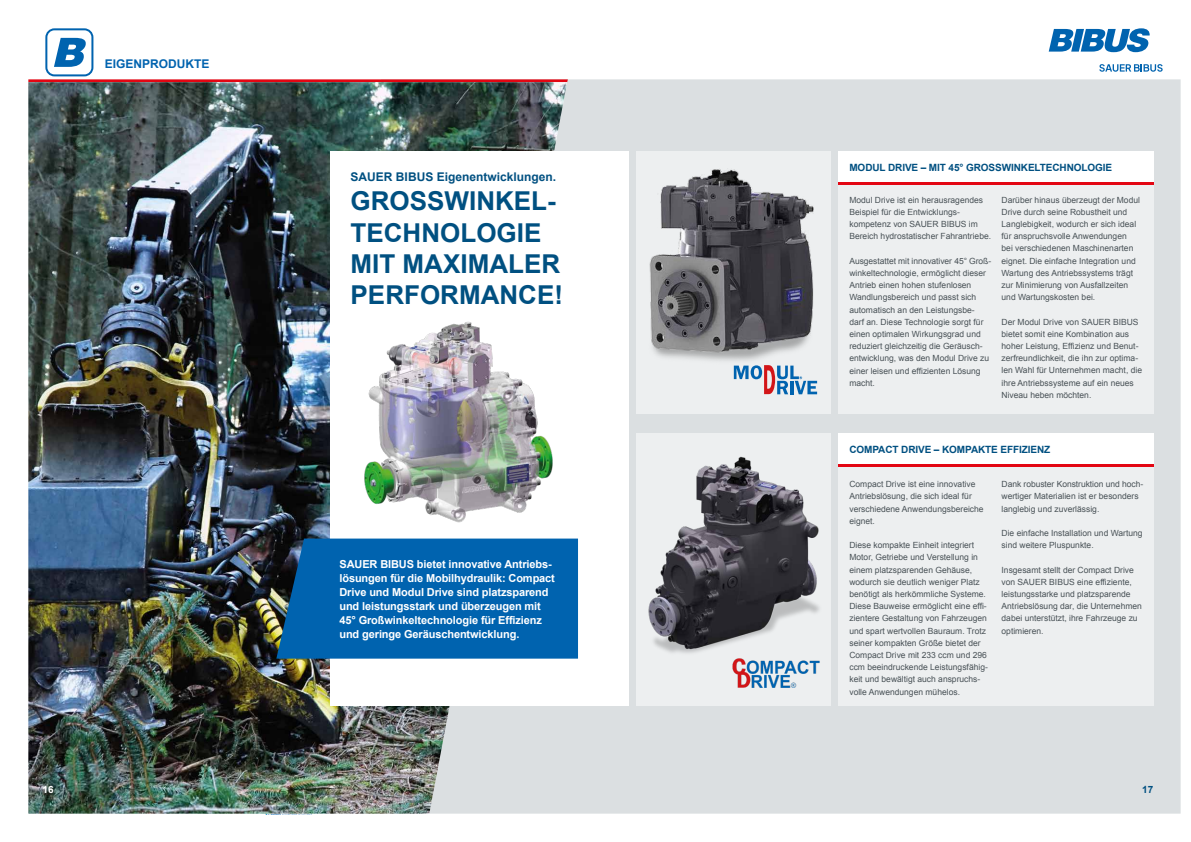
<style>
.page{position:relative;width:1191px;height:842px;background:#fff}
.page>*{position:absolute;margin:0;border:0;box-sizing:border-box;transform-origin:0 0}
.t1{font:700 26px/31.2px "Arial";color:#005081}
.t2{font:700 12px "Arial";color:#005081}
.t3{font:700 12px "Arial";color:#0063af}
.t4{font:700 11px/14px "Arial";letter-spacing:-.01em;color:#fff}
.t5{font:700 10px "Arial";letter-spacing:-.01em;color:#005081}
.t6{font:700 10px "Arial";color:#fff}
.t7{font:8.5px/12.2px "Arial";color:#485156}
</style>
<div class="page">
<svg style="left:1048px;top:28px;width:102px;height:24px"></svg>
<svg style="left:1099px;top:64px;width:63px;height:8px"></svg>
<img style="left:265px;top:814px;width:47px;height:1px">
<div style="left:567px;top:79px;width:613px;height:735px;background:#dbdfe1"></div>
<div style="left:624px;top:427px;width:552px;height:291px;background:#dbdfe1"></div>
<div style="left:636px;top:151px;width:194px;height:263px;background:#edeff0"></div>
<div style="left:636px;top:433px;width:194px;height:273px;background:#edeff0"></div>
<img style="left:648px;top:453px;width:183px;height:205px">
<div style="left:837px;top:185px;width:316px;height:229px;background:#edeff0"></div>
<div style="left:837px;top:466px;width:316px;height:240px;background:#edeff0"></div>
<div style="left:837px;top:151px;width:316px;height:32px;background:#fff"></div>
<div style="left:837px;top:433px;width:316px;height:31px;background:#fff"></div>
<img style="left:732px;top:659px;width:88px;height:28px">
<img style="left:635px;top:162px;width:179px;height:203px">
<img style="left:28px;top:82px;width:539px;height:732px">
<svg style="left:28px;top:28px;width:540px;height:54px"></svg>
<div style="left:330px;top:151px;width:299px;height:555px;background:#fff"></div>
<div style="left:276px;top:539px;width:302px;height:120px;background:#0063af"></div>
<img style="left:364px;top:321px;width:189px;height:202px">
<hr style="left:837px;top:182px;width:316px;height:3px;background:#e30613">
<hr style="left:837px;top:464px;width:316px;height:3px;background:#e30613">
<svg style="left:734px;top:365px;width:83px;height:29px"></svg>
<h2 class="t3" style="left:105px;top:56px;width:106px">EIGENPRODUKTE</h2>
<p class="t6" style="left:43px;top:782px;width:13px">16</p>
<h2 class="t2" style="left:351px;top:169px;width:207px">SAUER BIBUS Eigenentwicklungen.</h2>
<h1 class="t1" style="left:351px;top:187px;width:214px">GROSSWINKEL-<br>TECHNOLOGIE<br>MIT MAXIMALER<br>PERFORMANCE!</h1>
<p class="t4" style="left:339px;top:557px;width:217px">SAUER BIBUS bietet innovative Antriebs&shy;lösungen für die Mobilhydraulik: Compact Drive und Modul Drive sind platzsparend und leistungsstark und überzeugen mit 45° Großwinkeltechnologie für Effizienz und geringe Geräuschentwicklung.</p>
<p class="t5" style="left:849px;top:161px;width:264px">MODUL DRIVE – MIT 45° GROSSWINKELTECHNOLOGIE</p>
<p class="t7" style="left:849px;top:194px;width:143px">Modul Drive ist ein herausragendes Beispiel für die Entwicklungs&shy;kompetenz von SAUER BIBUS im Bereich hydrostatischer Fahrantriebe.</p>
<p class="t7" style="left:849px;top:255px;width:143px">Ausgestattet mit innovativer 45° Groß&shy;winkeltechnologie, ermöglicht dieser Antrieb einen hohen stufenlosen Wandlungsbereich und passt sich automatisch an den Leistungsbe&shy;darf an. Diese Technologie sorgt für einen optimalen Wirkungsgrad und reduziert gleichzeitig die Geräusch&shy;entwicklung, was den Modul Drive zu einer leisen und effizienten Lösung macht.</p>
<p class="t7" style="left:1001px;top:194px;width:140px">Darüber hinaus überzeugt der Modul Drive durch seine Robustheit und Langlebigkeit, wodurch er sich ideal für anspruchsvolle Anwendungen bei verschiedenen Maschinenarten eignet. Die einfache Integration und Wartung des Antriebssystems trägt zur Minimierung von Ausfallzeiten und Wartungskosten bei.</p>
<p class="t7" style="left:1001px;top:316px;width:142px">Der Modul Drive von SAUER BIBUS bietet somit eine Kombination aus hoher Leistung, Effizienz und Benut&shy;zerfreundlichkeit, die ihn zur optima&shy;len Wahl für Unternehmen macht, die ihre Antriebssysteme auf ein neues Niveau heben möchten.</p>
<p class="t5" style="left:849px;top:442px;width:202px">COMPACT DRIVE – KOMPAKTE EFFIZIENZ</p>
<p class="t7" style="left:849px;top:478px;width:136px">Compact Drive ist eine innovative<br>Antriebslösung, die sich ideal für verschiedene Anwendungsbereiche eignet.</p>
<p class="t7" style="left:849px;top:539px;width:140px">Diese kompakte Einheit integriert Motor, Getriebe und Verstellung in einem platzsparenden Gehäuse, wodurch sie deutlich weniger Platz benötigt als herkömmliche Systeme.<br>Diese Bauweise ermöglicht eine effi&shy;zientere Gestaltung von Fahrzeugen und spart wertvollen Bauraum. Trotz seiner kompakten Größe bietet der Compact Drive mit 233 ccm und 296 ccm beeindruckende Leistungsfähig&shy;keit und bewältigt auch anspruchs&shy;volle Anwendungen mühelos.</p>
<p class="t7" style="left:1001px;top:478px;width:143px">Dank robuster Konstruktion und hoch&shy;wertiger Materialien ist er besonders langlebig und zuverlässig.</p>
<p class="t7" style="left:1001px;top:527px;width:142px">Die einfache Installation und Wartung sind weitere Pluspunkte.</p>
<p class="t7" style="left:1001px;top:564px;width:142px">Insgesamt stellt der Compact Drive von SAUER BIBUS eine effiziente, leistungsstarke und platzsparende<br>Antriebslösung dar, die Unternehmen dabei unterstützt, ihre Fahrzeuge zu optimieren.</p>
<p class="t5" style="left:1142px;top:782px;width:13px">17</p>
</div>
